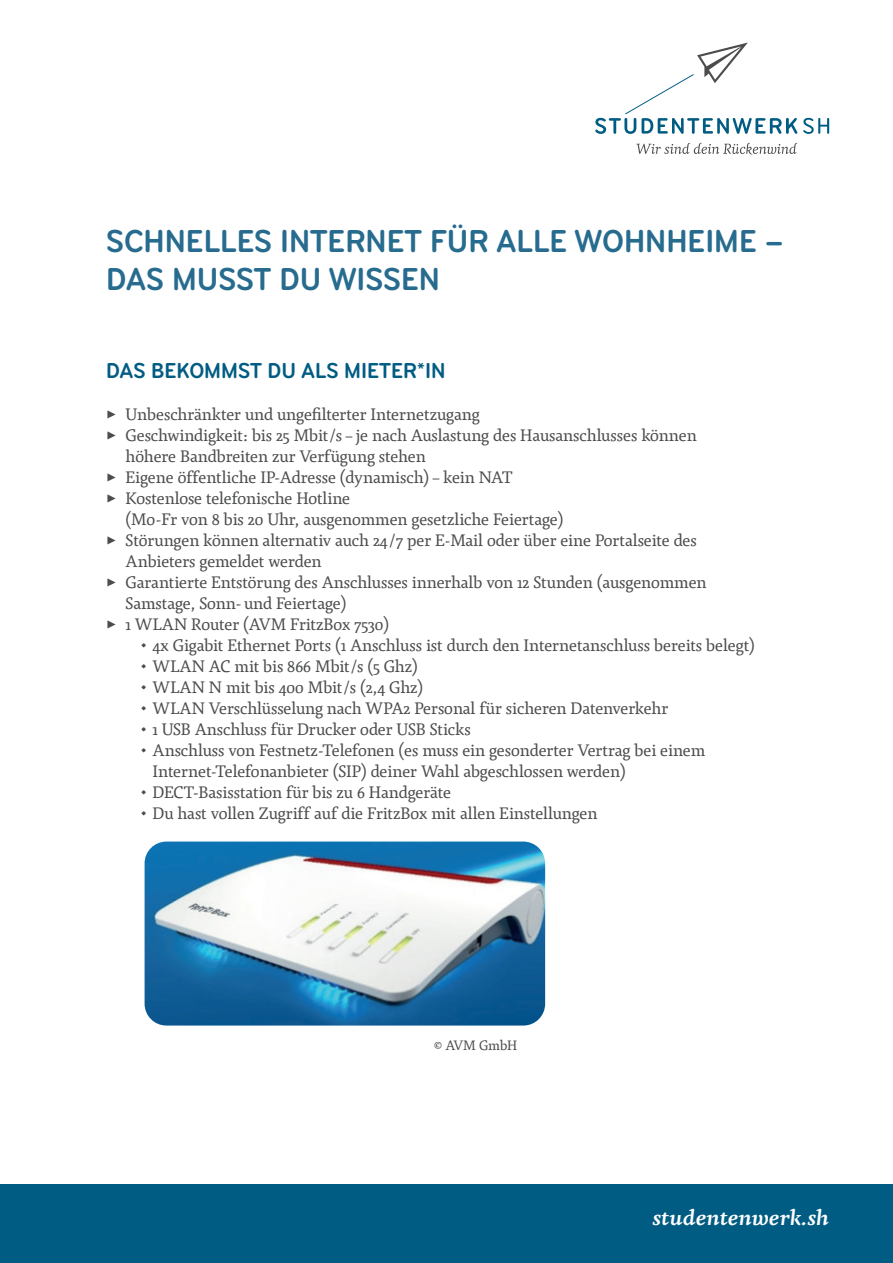
<style>
.page{position:relative;width:893px;height:1263px;background:#fff}
.page>*{position:absolute;margin:0;border:0;box-sizing:border-box;transform-origin:0 0}
.t1{font:700 condensed 33px/37.8px "Bryant";color:#276b8f}
.t2{font:700 condensed 22.5px "Bryant";color:#015c83}
.t3{font:italic 700 21.15px "Agendatype";letter-spacing:-.005em;color:#fff}
.t4{font:16.5px/21px "Agendatype";color:#4b4c4d}
.t5{font:13.5px "Agendatype";letter-spacing:-.005em;color:#4b4c4d}
</style>
<div class="page">
<div style="left:0;top:1184px;width:893px;height:79px;background:#015c83"></div>
<svg style="left:595px;top:43px;width:202px;height:91px"></svg>
<svg style="left:803px;top:118px;width:26px;height:16px"></svg>
<svg style="left:636px;top:143px;width:161px;height:11px"></svg>
<img style="left:145px;top:841px;width:400px;height:184px">
<h1 class="t1" style="left:106px;top:222px;width:679px">SCHNELLES INTERNET FÜR ALLE WOHNHEIME –<br>DAS MUSST DU WISSEN</h1>
<h2 class="t2" style="left:106px;top:357px;width:341px">DAS BEKOMMST DU ALS MIETER*IN</h2>
<p class="t4" style="left:106px;top:404px;width:375px">✓ Unbeschränkter und ungefilterter Internetzugang</p>
<p class="t4" style="left:126px;top:425px;width:573px;text-indent:-19px">✓ Geschwindigkeit: bis 25 Mbit/s – je nach Auslastung des Hausanschlusses können höhere Bandbreiten zur Verfügung stehen</p>
<p class="t4" style="left:106px;top:467px;width:408px">✓ Eigene öffentliche IP-Adresse (dynamisch) – kein NAT</p>
<p class="t4" style="left:126px;top:488px;width:439px;text-indent:-19px">✓ Kostenlose telefonische Hotline<br>(Mo-Fr von 8 bis 20 Uhr, ausgenommen gesetzliche Feiertage)</p>
<p class="t4" style="left:126px;top:530px;width:573px;text-indent:-19px">✓ Störungen können alternativ auch 24/7 per E-Mail oder über eine Portalseite des<br>Anbieters gemeldet werden</p>
<p class="t4" style="left:126px;top:572px;width:582px;text-indent:-19px">✓ Garantierte Entstörung des Anschlusses innerhalb von 12 Stunden (ausgenommen<br>Samstage, Sonn- und Feiertage)</p>
<p class="t4" style="left:106px;top:614px;width:284px">✓ 1 WLAN Router (AVM FritzBox 7530)</p>
<p class="t4" style="left:139px;top:635px;width:617px">• 4x Gigabit Ethernet Ports (1 Anschluss ist durch den Internetanschluss bereits belegt)</p>
<p class="t4" style="left:139px;top:656px;width:280px">• WLAN AC mit bis 866 Mbit/s (5 Ghz)</p>
<p class="t4" style="left:139px;top:677px;width:285px">• WLAN N mit bis 400 Mbit/s (2,4 Ghz)</p>
<p class="t4" style="left:139px;top:698px;width:530px">• WLAN Verschlüsselung nach WPA2 Personal für sicheren Datenverkehr</p>
<p class="t4" style="left:139px;top:719px;width:333px">• 1 USB Anschluss für Drucker oder USB Sticks</p>
<p class="t4" style="left:152px;top:740px;width:554px;text-indent:-13px">• Anschluss von Festnetz-Telefonen (es muss ein gesonderter Vertrag bei einem<br>Internet-Telefonanbieter (SIP) deiner Wahl abgeschlossen werden)</p>
<p class="t4" style="left:139px;top:782px;width:313px">• DECT-Basisstation für bis zu 6 Handgeräte</p>
<p class="t4" style="left:139px;top:803px;width:460px">• Du hast vollen Zugriff auf die FritzBox mit allen Einstellungen</p>
<p class="t5" style="left:434px;top:1037px;width:85px">© AVM GmbH</p>
<p class="t3" style="left:652px;top:1204px;width:178px">studentenwerk.sh</p>
</div>
